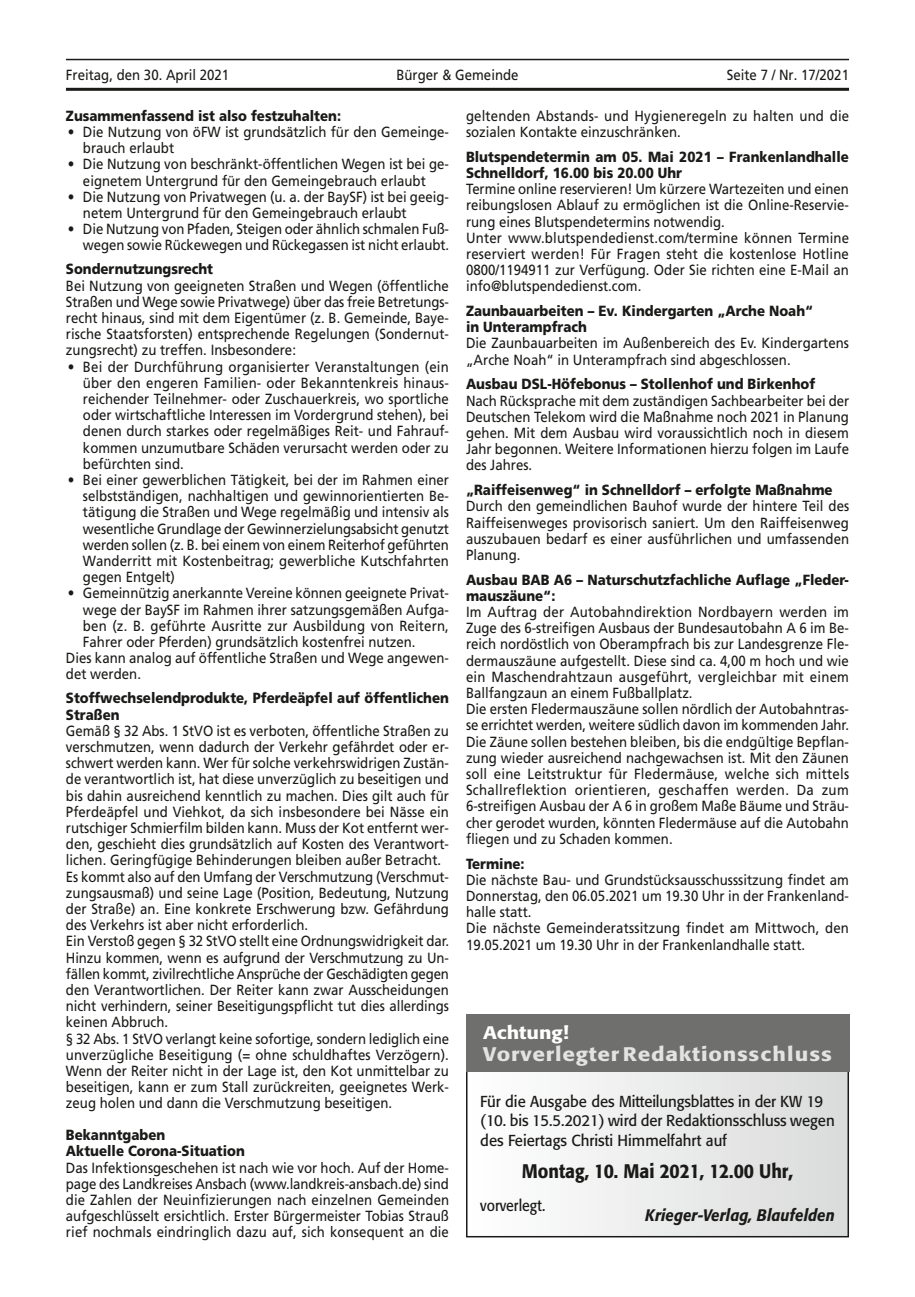
<style>
.page{position:relative;width:915px;height:1297px;background:#fff}
.page>*{position:absolute;margin:0;border:0;box-sizing:border-box;transform-origin:0 0}
.t1{font:500 19.5px "Formata";letter-spacing:.035em;color:#e3e3e3;scale:1.15 1}
.t2{font:500 19.5px "Formata";color:#1a1a18;scale:.9 1}
.t3{font:500 18px "Formata";color:#fff;scale:1.15 1}
.t4{font:italic 500 16.5px "Formata";letter-spacing:.01em;color:#1a1a18;scale:.9 1}
.t5{font:15.75px/19.5px "Formata";color:#1a1a18;scale:.95 1}
.t6{font:15.75px "Formata";color:#1a1a18;scale:.9 1}
.t7{font:14.7px/16.2px "Frutiger";color:#1a1a18;scale:.9 1}
.t8{font:900 14.7px/16.2px "Frutiger";color:#1a1a18;scale:.9 1}
.s1{font-size:21px}
</style>
<div class="page">
<hr style="left:66px;top:59px;width:782px;height:1px;background:#1a1a18">
<hr style="left:66px;top:88px;width:782px;height:3px;background:#1a1a18">
<div style="left:466px;top:1058px;width:382px;height:179px;background:linear-gradient(to right,#fff,#dadbdb)"></div>
<div style="left:466px;top:1057px;width:382px;height:180px;border:2px solid #1a1a18"></div>
<div style="left:466px;top:1014px;width:382px;height:57px;background:#6f6f6e"></div>
<p class="t7" style="left:66px;top:67px;width:183px">Freitag, den 30. April 2021</p>
<p class="t7" style="left:396px;top:67px;width:137px">Bürger &amp; Gemeinde</p>
<p class="t7" style="left:726px;top:67px;width:137px">Seite 7 / Nr. 17/2021</p>
<p class="t8" style="left:66px;top:107px;width:307px">Zusammenfassend ist also festzuhalten:</p>
<p class="t7" style="left:83px;top:124px;width:408px;text-indent:-15px">• Die Nutzung von öFW ist grundsätzlich für den Gemeinge&shy;brauch erlaubt</p>
<p class="t7" style="left:68px;top:156px;width:425px;text-align:center">• Die Nutzung von beschränkt-öffentlichen Wegen ist bei ge&shy;eignetem Untergrund für den Gemeingebrauch erlaubt</p>
<p class="t7" style="left:83px;top:188px;width:408px;text-indent:-15px">• Die Nutzung von Privatwegen (u. a. der BaySF) ist bei geeig&shy;netem Untergrund für den Gemeingebrauch erlaubt</p>
<p class="t7" style="left:68px;top:221px;width:425px;text-align:right">• Die Nutzung von Pfaden, Steigen oder ähnlich schmalen Fuß&shy;wegen sowie Rückewegen und Rückegassen ist nicht erlaubt.</p>
<p class="t8" style="left:66px;top:261px;width:165px">Sondernutzungsrecht</p>
<p class="t7" style="left:66px;top:277px;width:427px;text-align:justify">Bei Nutzung von geeigneten Straßen und Wegen (öffentliche Straßen und Wege sowie Privatwege) über das freie Betretungs&shy;recht hinaus, sind mit dem Eigentümer (z. B. Gemeinde, Baye&shy;rische Staatsforsten) entsprechende Regelungen (Sondernut&shy;zungsrecht) zu treffen. Insbesondere:</p>
<p class="t7" style="left:83px;top:358px;width:408px;text-align:justify;text-indent:-15px">• Bei der Durchführung organisierter Veranstaltungen (ein über den engeren Familien- oder Bekanntenkreis hinaus&shy;reichender Teilnehmer- oder Zuschauerkreis, wo sportliche oder wirtschaftliche Interessen im Vordergrund stehen), bei denen durch starkes oder regelmäßiges Reit- und Fahrauf&shy;kommen unzumutbare Schäden verursacht werden oder zu befürchten sind.</p>
<p class="t7" style="left:83px;top:472px;width:408px;text-align:justify;text-indent:-15px">• Bei einer gewerblichen Tätigkeit, bei der im Rahmen einer selbstständigen, nachhaltigen und gewinnorientierten Be&shy;tätigung die Straßen und Wege regelmäßig und intensiv als wesentliche Grundlage der Gewinnerzielungsabsicht genutzt werden sollen (z. B. bei einem von einem Reiterhof geführten Wanderritt mit Kostenbeitrag; gewerbliche Kutschfahrten gegen Entgelt)</p>
<p class="t7" style="left:68px;top:585px;width:425px">• Gemeinnützig anerkannte Vereine können geeignete Privat-</p>
<p class="t7" style="left:83px;top:601px;width:408px">wege der BaySF im Rahmen ihrer satzungsgemäßen Aufga-</p>
<p class="t7" style="left:83px;top:617px;width:408px">ben (z. B. geführte Ausritte zur Ausbildung von Reitern,</p>
<p class="t7" style="left:83px;top:634px;width:371px">Fahrer oder Pferden) grundsätzlich kostenfrei nutzen.</p>
<p class="t7" style="left:66px;top:650px;width:427px">Dies kann analog auf öffentliche Straßen und Wege angewen-</p>
<p class="t7" style="left:66px;top:666px;width:85px">det werden.</p>
<p class="t8" style="left:66px;top:690px;width:427px">Stoffwechselendprodukte, Pferdeäpfel auf öffentlichen<br>Straßen</p>
<p class="t7" style="left:66px;top:722px;width:427px">Gemäß § 32 Abs. 1 StVO ist es verboten, öffentliche Straßen zu verschmutzen, wenn dadurch der Verkehr gefährdet oder er&shy;schwert werden kann. Wer für solche verkehrswidrigen Zustän&shy;de verantwortlich ist, hat diese unverzüglich zu beseitigen und bis dahin ausreichend kenntlich zu machen. Dies gilt auch für Pferdeäpfel und Viehkot, da sich insbesondere bei Nässe ein rutschiger Schmierfilm bilden kann. Muss der Kot entfernt wer&shy;den, geschieht dies grundsätzlich auf Kosten des Verantwort&shy;lichen. Geringfügige Behinderungen bleiben außer Betracht.<br>Es kommt also auf den Umfang der Verschmutzung (Verschmut&shy;zungsausmaß) und seine Lage (Position, Bedeutung, Nutzung der Straße) an. Eine konkrete Erschwerung bzw. Gefährdung des Verkehrs ist aber nicht erforderlich.<br>Ein Verstoß gegen § 32 StVO stellt eine Ordnungswidrigkeit dar.<br>Hinzu kommen, wenn es aufgrund der Verschmutzung zu Un&shy;fällen kommt, zivilrechtliche Ansprüche der Geschädigten gegen den Verantwortlichen. Der Reiter kann zwar Ausscheidungen nicht verhindern, seiner Beseitigungspflicht tut dies allerdings keinen Abbruch.<br>§ 32 Abs. 1 StVO verlangt keine sofortige, sondern lediglich eine unverzügliche Beseitigung (= ohne schuldhaftes Verzögern).<br>Wenn der Reiter nicht in der Lage ist, den Kot unmittelbar zu beseitigen, kann er zum Stall zurückreiten, geeignetes Werk&shy;zeug holen und dann die Verschmutzung beseitigen.</p>
<p class="t8" style="left:66px;top:1127px;width:200px">Bekanntgaben<br>Aktuelle Corona-Situation</p>
<p class="t7" style="left:66px;top:1159px;width:427px;text-align:justify">Das Infektionsgeschehen ist nach wie vor hoch. Auf der Home&shy;page des Landkreises Ansbach (www.landkreis-ansbach.de) sind die Zahlen der Neuinfizierungen nach einzelnen Gemeinden aufgeschlüsselt ersichtlich. Erster Bürgermeister Tobias Strauß rief nochmals eindringlich dazu auf, sich konsequent an die</p>
<p class="t7" style="left:466px;top:107px;width:427px">geltenden Abstands- und Hygieneregeln zu halten und die sozialen Kontakte einzuschränken.</p>
<p class="t8" style="left:466px;top:148px;width:427px">Blutspendetermin am 05. Mai 2021 – Frankenlandhalle<br>Schnelldorf, 16.00 bis 20.00 Uhr</p>
<p class="t7" style="left:466px;top:181px;width:427px">Termine online reservieren! Um kürzere Wartezeiten und einen reibungslosen Ablauf zu ermöglichen ist die Online-Reservie&shy;rung eines Blutspendetermins notwendig.<br>Unter www.blutspendedienst.com/termine können Termine reserviert werden! Für Fragen steht die kostenlose Hotline 0800/1194911 zur Verfügung. Oder Sie richten eine E-Mail an info@blutspendedienst.com.</p>
<p class="t8" style="left:466px;top:303px;width:387px">Zaunbauarbeiten – Ev. Kindergarten „Arche Noah“ in Unterampfrach</p>
<p class="t7" style="left:466px;top:335px;width:427px">Die Zaunbauarbeiten im Außenbereich des Ev. Kindergartens „Arche Noah“ in Unterampfrach sind abgeschlossen.</p>
<p class="t8" style="left:466px;top:376px;width:389px">Ausbau DSL-Höfebonus – Stollenhof und Birkenhof</p>
<p class="t7" style="left:466px;top:392px;width:427px;text-align:justify">Nach Rücksprache mit dem zuständigen Sachbearbeiter bei der Deutschen Telekom wird die Maßnahme noch 2021 in Planung gehen. Mit dem Ausbau wird voraussichtlich noch in diesem Jahr begonnen. Weitere Informationen hierzu folgen im Laufe des Jahres.</p>
<p class="t8" style="left:466px;top:482px;width:409px">„Raiffeisenweg“ in Schnelldorf – erfolgte Maßnahme</p>
<p class="t7" style="left:466px;top:498px;width:427px;text-align:justify">Durch den gemeindlichen Bauhof wurde der hintere Teil des Raiffeisenweges provisorisch saniert. Um den Raiffeisenweg auszubauen bedarf es einer ausführlichen und umfassenden Planung.</p>
<p class="t8" style="left:466px;top:571px;width:427px">Ausbau BAB A6 – Naturschutzfachliche Auflage „Fleder&shy;mauszäune“:</p>
<p class="t7" style="left:466px;top:604px;width:427px">Im Auftrag der Autobahndirektion Nordbayern werden im Zuge des 6-streifigen Ausbaus der Bundesautobahn A 6 im Be&shy;reich nordöstlich von Oberampfrach bis zur Landesgrenze Fle&shy;dermauszäune aufgestellt. Diese sind ca. 4,00 m hoch und wie ein Maschendrahtzaun ausgeführt, vergleichbar mit einem Ballfangzaun an einem Fußballplatz.<br>Die ersten Fledermauszäune sollen nördlich der Autobahntras&shy;se errichtet werden, weitere südlich davon im kommenden Jahr.<br>Die Zäune sollen bestehen bleiben, bis die endgültige Bepflan&shy;zung wieder ausreichend nachgewachsen ist. Mit den Zäunen soll eine Leitstruktur für Fledermäuse, welche sich mittels Schallreflektion orientieren, geschaffen werden. Da zum 6-streifigen Ausbau der A 6 in großem Maße Bäume und Sträu&shy;cher gerodet wurden, könnten Fledermäuse auf die Autobahn fliegen und zu Schaden kommen.</p>
<p class="t8" style="left:466px;top:855px;width:67px">Termine:</p>
<p class="t7" style="left:466px;top:871px;width:427px">Die nächste Bau- und Grundstücksausschusssitzung findet am Donnerstag, den 06.05.2021 um 19.30 Uhr in der Frankenland&shy;halle statt.<br>Die nächste Gemeinderatssitzung findet am Mittwoch, den 19.05.2021 um 19.30 Uhr in der Frankenlandhalle statt.</p>
<p class="t3" style="left:483px;top:1021px;width:76px">Achtung!</p>
<h1 class="t1" style="left:483px;top:1042px;width:305px">Vorverlegter Redaktionsschluss</h1>
<p class="t5" style="left:480px;top:1091px;width:374px">Für die Ausgabe des Mitteilungsblattes in der KW 19 (10. bis 15.5.2021) wird der Redaktionsschluss wegen des Feiertags Christi Himmelfahrt auf</p>
<h1 class="t2" style="left:521px;top:1159px;width:303px">Montag, 10. Mai 2021, 12.00 Uhr<span class="s1">,</span></h1>
<p class="t6" style="left:480px;top:1195px;width:74px">vorverlegt.</p>
<p class="t4" style="left:645px;top:1204px;width:212px">Krieger-Verlag, Blaufelden</p>
</div>
